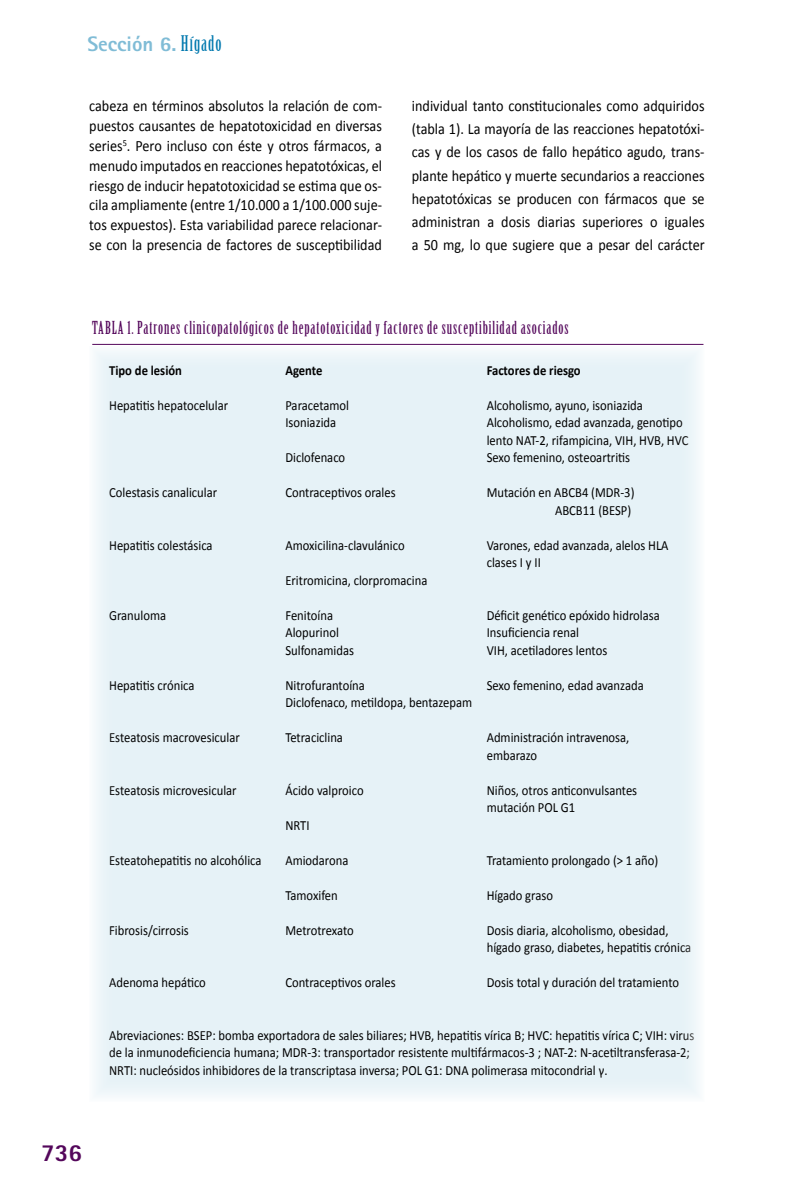
<style>
.page{position:relative;width:794px;height:1191px;background:#fff}
.page>*{position:absolute;margin:0;border:0;box-sizing:border-box;transform-origin:0 0}
.t1{font:800 24.5px "Rotis Sans Serif";color:#54075b}
.t2{font:800 21px "Rotis Sans Serif";color:#80bcd6}
.t3{font:17.5px "Birch Std";letter-spacing:.05em;color:#54075b}
.t4{font:15.75px/19.8px "Calibri";color:#000;text-align:justify;scale:.9 1}
.t5{font:14px/17.5px "Calibri";color:#000;scale:.9 1}
.t6{font:700 14px "Calibri";color:#000;scale:.9 1}
.s1{font-family:"Birch Std";font-weight:400;color:#0078ae}
</style>
<div class="page">
<div style="left:89px;top:346px;width:615px;height:755px;background:#e6f2f7"></div>
<hr style="left:92px;top:344px;width:611px;height:1px;background:#54075b">
<h2 class="t2" style="left:87px;top:31px;width:136px">Sección 6. <span class="s1">Hígado</span></h2>
<p class="t4" style="left:89px;top:96px;width:327px">cabeza en términos absolutos la relación de com&shy;puestos causantes de hepatotoxicidad en diversas series<sup>5</sup>. Pero incluso con éste y otros fármacos, a menudo imputados en reacciones hepatotóxicas, el riesgo de inducir hepatotoxicidad se estima que os&shy;cila ampliamente (entre 1/10.000 a 1/100.000 suje&shy;tos expuestos). Esta variabilidad parece relacionar&shy;se con la presencia de factores de susceptibilidad</p>
<p class="t4" style="left:412px;top:94px;width:327px;line-height:23.1px">individual tanto constitucionales como adquiridos (tabla 1). La mayoría de las reacciones hepatotóxi&shy;cas y de los casos de fallo hepático agudo, trans&shy;plante hepático y muerte secundarios a reacciones hepatotóxicas se producen con fármacos que se administran a dosis diarias superiores o iguales a 50 mg, lo que sugiere que a pesar del carácter</p>
<p class="t3" style="left:92px;top:318px;width:478px">TABLA 1. Patrones clinicopatológicos de hepatotoxicidad y factores de susceptibilidad asociados</p>
<p class="t6" style="left:109px;top:361px;width:82px">Tipo de lesión</p>
<p class="t6" style="left:285px;top:361px;width:43px">Agente</p>
<p class="t6" style="left:487px;top:361px;width:106px">Factores de riesgo</p>
<p class="t5" style="left:109px;top:396px;width:134px">Hepatitis hepatocelular</p>
<p class="t5" style="left:285px;top:396px;width:72px">Paracetamol</p>
<p class="t5" style="left:487px;top:396px;width:175px">Alcoholismo, ayuno, isoniazida</p>
<p class="t5" style="left:285px;top:414px;width:58px">Isoniazida</p>
<p class="t5" style="left:487px;top:414px;width:226px">Alcoholismo, edad avanzada, genotipo lento NAT-2, rifampicina, VIH, HVB, HVC</p>
<p class="t5" style="left:285px;top:449px;width:68px">Diclofenaco</p>
<p class="t5" style="left:487px;top:449px;width:161px">Sexo femenino, osteoartritis</p>
<p class="t5" style="left:109px;top:484px;width:121px">Colestasis canalicular</p>
<p class="t5" style="left:285px;top:484px;width:124px">Contraceptivos orales</p>
<p class="t5" style="left:487px;top:484px;width:166px;text-align:right">Mutación en ABCB4 (MDR-3)<br>ABCB11 (BESP)</p>
<p class="t5" style="left:109px;top:536px;width:116px">Hepatitis colestásica</p>
<p class="t5" style="left:285px;top:536px;width:134px">Amoxicilina-clavulánico</p>
<p class="t5" style="left:487px;top:536px;width:204px">Varones, edad avanzada, alelos HLA clases I y II</p>
<p class="t5" style="left:285px;top:571px;width:159px">Eritromicina, clorpromacina</p>
<p class="t5" style="left:109px;top:606px;width:65px">Granuloma</p>
<p class="t5" style="left:285px;top:606px;width:54px">Fenitoína</p>
<p class="t5" style="left:487px;top:606px;width:194px">Déficit genético epóxido hidrolasa</p>
<p class="t5" style="left:285px;top:624px;width:61px">Alopurinol</p>
<p class="t5" style="left:487px;top:624px;width:104px">Insuficiencia renal</p>
<p class="t5" style="left:285px;top:641px;width:78px">Sulfonamidas</p>
<p class="t5" style="left:487px;top:641px;width:135px">VIH, acetiladores lentos</p>
<p class="t5" style="left:109px;top:676px;width:96px">Hepatitis crónica</p>
<p class="t5" style="left:285px;top:676px;width:90px">Nitrofurantoína</p>
<p class="t5" style="left:487px;top:676px;width:176px">Sexo femenino, edad avanzada</p>
<p class="t5" style="left:285px;top:694px;width:209px">Diclofenaco, metildopa, bentazepam</p>
<p class="t5" style="left:109px;top:729px;width:147px">Esteatosis macrovesicular</p>
<p class="t5" style="left:285px;top:729px;width:65px">Tetraciclina</p>
<p class="t5" style="left:487px;top:729px;width:160px">Administración intravenosa, embarazo</p>
<p class="t5" style="left:109px;top:781px;width:143px">Esteatosis microvesicular</p>
<p class="t5" style="left:285px;top:781px;width:88px">Ácido valproico</p>
<p class="t5" style="left:487px;top:781px;width:169px">Niños, otros anticonvulsantes mutación POL G1</p>
<p class="t5" style="left:285px;top:816px;width:28px">NRTI</p>
<p class="t5" style="left:109px;top:851px;width:171px">Esteatohepatitis no alcohólica</p>
<p class="t5" style="left:285px;top:851px;width:72px">Amiodarona</p>
<p class="t5" style="left:487px;top:851px;width:192px">Tratamiento prolongado (&gt; 1 año)</p>
<p class="t5" style="left:285px;top:886px;width:60px">Tamoxifen</p>
<p class="t5" style="left:487px;top:886px;width:75px">Hígado graso</p>
<p class="t5" style="left:109px;top:921px;width:90px">Fibrosis/cirrosis</p>
<p class="t5" style="left:285px;top:921px;width:78px">Metrotrexato</p>
<p class="t5" style="left:487px;top:921px;width:229px">Dosis diaria, alcoholismo, obesidad, hígado graso, diabetes, hepatitis crónica</p>
<p class="t5" style="left:109px;top:974px;width:109px">Adenoma hepático</p>
<p class="t5" style="left:285px;top:974px;width:124px">Contraceptivos orales</p>
<p class="t5" style="left:487px;top:974px;width:215px">Dosis total y duración del tratamiento</p>
<h1 class="t1" style="left:41px;top:1136px;width:42px">736</h1>
<p class="t5" style="left:109px;top:1026px;width:652px">Abreviaciones: BSEP: bomba exportadora de sales biliares; HVB, hepatitis vírica B; HVC: hepatitis vírica C; VIH: virus de la inmunodeficiencia humana; MDR-3: transportador resistente multifármacos-3 ; NAT-2: N-acetiltransferasa-2;<br>NRTI: nucleósidos inhibidores de la transcriptasa inversa; POL G1: DNA polimerasa mitocondrial γ.</p>
</div>
